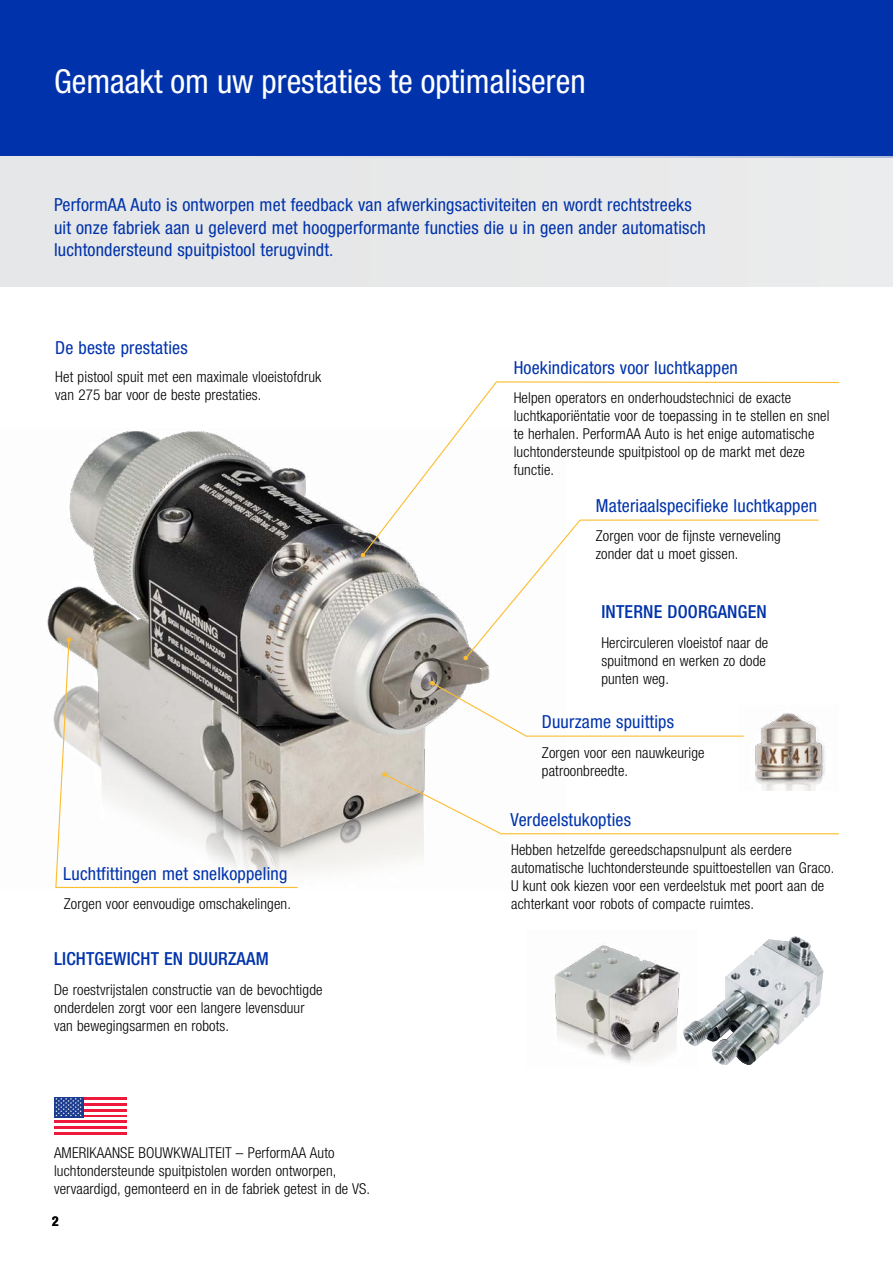
<style>
.page{position:relative;width:893px;height:1263px;background:#fff}
.page>*{position:absolute;margin:0;border:0;box-sizing:border-box;transform-origin:0 0}
.t1{font:condensed 33px "Helvetica Neue LT Std";color:#fff}
.t2{font:condensed 18px/22.5px "Helvetica Neue LT Std";letter-spacing:.01em;color:#0033ab}
.t3{font:500 condensed 18px "Helvetica Neue LT Std";letter-spacing:.01em;color:#0033ab}
.t4{font:300 condensed 15px/18px "Helvetica Neue LT Std";letter-spacing:.01em;color:#000}
.t5{font:700 condensed 13.5px "Helvetica Neue LT Std";color:#000}
</style>
<div class="page">
<div style="left:0;top:0;width:893px;height:157px;background:#0033ab"></div>
<img style="left:46px;top:431px;width:444px;height:441px">
<img style="left:755px;top:713px;width:70px;height:59px">
<img style="left:698px;top:936px;width:125px;height:129px">
<img style="left:554px;top:942px;width:144px;height:121px">
<svg style="left:361px;top:381px;width:479px;height:176px"></svg>
<svg style="left:361px;top:553px;width:4px;height:4px"></svg>
<svg style="left:464px;top:519px;width:356px;height:141px"></svg>
<svg style="left:463px;top:656px;width:5px;height:4px"></svg>
<svg style="left:382px;top:772px;width:457px;height:63px"></svg>
<svg style="left:55px;top:638px;width:244px;height:250px"></svg>
<svg style="left:67px;top:637px;width:4px;height:5px"></svg>
<svg style="left:430px;top:681px;width:314px;height:56px"></svg>
<div style="left:0;top:156px;width:893px;height:131px;background:#e6e7e8"></div>
<hr style="left:54px;top:1097px;width:73px;height:3px;background:#ed1a3b">
<hr style="left:54px;top:1103px;width:73px;height:3px;background:#ed1a3b">
<hr style="left:54px;top:1108px;width:73px;height:3px;background:#ed1a3b">
<hr style="left:54px;top:1114px;width:73px;height:3px;background:#ed1a3b">
<hr style="left:54px;top:1120px;width:73px;height:3px;background:#ed1a3b">
<hr style="left:54px;top:1126px;width:73px;height:3px;background:#ed1a3b">
<hr style="left:54px;top:1132px;width:73px;height:3px;background:#ed1a3b">
<div style="left:54px;top:1097px;width:29px;height:20px;background:#1b3b8e"></div>
<svg style="left:55px;top:1098px;width:27px;height:18px"></svg>
<h1 class="t1" style="left:54px;top:62px;width:533px">Gemaakt om uw prestaties te optimaliseren</h1>
<p class="t2" style="left:54px;top:194px;width:653px">PerformAA Auto is ontworpen met feedback van afwerkingsactiviteiten en wordt rechtstreeks uit onze fabriek aan u geleverd met hoogperformante functies die u in geen ander automatisch luchtondersteund spuitpistool terugvindt.</p>
<p class="t2" style="left:55px;top:336px;width:134px">De beste prestaties</p>
<p class="t4" style="left:55px;top:368px;width:267px">Het pistool spuit met een maximale vloeistofdruk van 275 bar voor de beste prestaties.</p>
<p class="t2" style="left:63px;top:862px;width:226px">Luchtfittingen met snelkoppeling</p>
<p class="t2" style="left:514px;top:356px;width:226px">Hoekindicators voor luchtkappen</p>
<p class="t4" style="left:514px;top:388px;width:317px">Helpen operators en onderhoudstechnici de exacte luchtkaporiëntatie voor de toepassing in te stellen en snel te herhalen. PerformAA Auto is het enige automatische luchtondersteunde spuitpistool op de markt met deze functie.</p>
<p class="t2" style="left:596px;top:494px;width:223px">Materiaalspecifieke luchtkappen</p>
<p class="t4" style="left:596px;top:526px;width:187px">Zorgen voor de fijnste verneveling zonder dat u moet gissen.</p>
<p class="t3" style="left:601px;top:601px;width:167px">INTERNE DOORGANGEN</p>
<p class="t4" style="left:601px;top:634px;width:168px">Hercirculeren vloeistof naar de spuitmond en werken zo dode punten weg.</p>
<p class="t2" style="left:542px;top:710px;width:134px">Duurzame spuittips</p>
<p class="t4" style="left:542px;top:744px;width:164px">Zorgen voor een nauwkeurige patroonbreedte.</p>
<p class="t2" style="left:511px;top:809px;width:122px">Verdeelstukopties</p>
<p class="t4" style="left:511px;top:841px;width:325px">Hebben hetzelfde gereedschapsnulpunt als eerdere automatische luchtondersteunde spuittoestellen van Graco.<br>U kunt ook kiezen voor een verdeelstuk met poort aan de</p>
<p class="t4" style="left:64px;top:895px;width:229px">Zorgen voor eenvoudige omschakelingen.</p>
<p class="t4" style="left:511px;top:895px;width:245px">achterkant voor robots of compacte ruimtes.</p>
<p class="t3" style="left:54px;top:947px;width:216px">LICHTGEWICHT EN DUURZAAM</p>
<p class="t4" style="left:54px;top:980px;width:270px">De roestvrijstalen constructie van de bevochtigde onderdelen zorgt voor een langere levensduur van bewegingsarmen en robots.</p>
<p class="t4" style="left:54px;top:1143px;width:318px">AMERIKAANSE BOUWKWALITEIT – PerformAA Auto luchtondersteunde spuitpistolen worden ontworpen, vervaardigd, gemonteerd en in de fabriek getest in de VS.</p>
<p class="t5" style="left:52px;top:1213px;width:8px">2</p>
</div>
